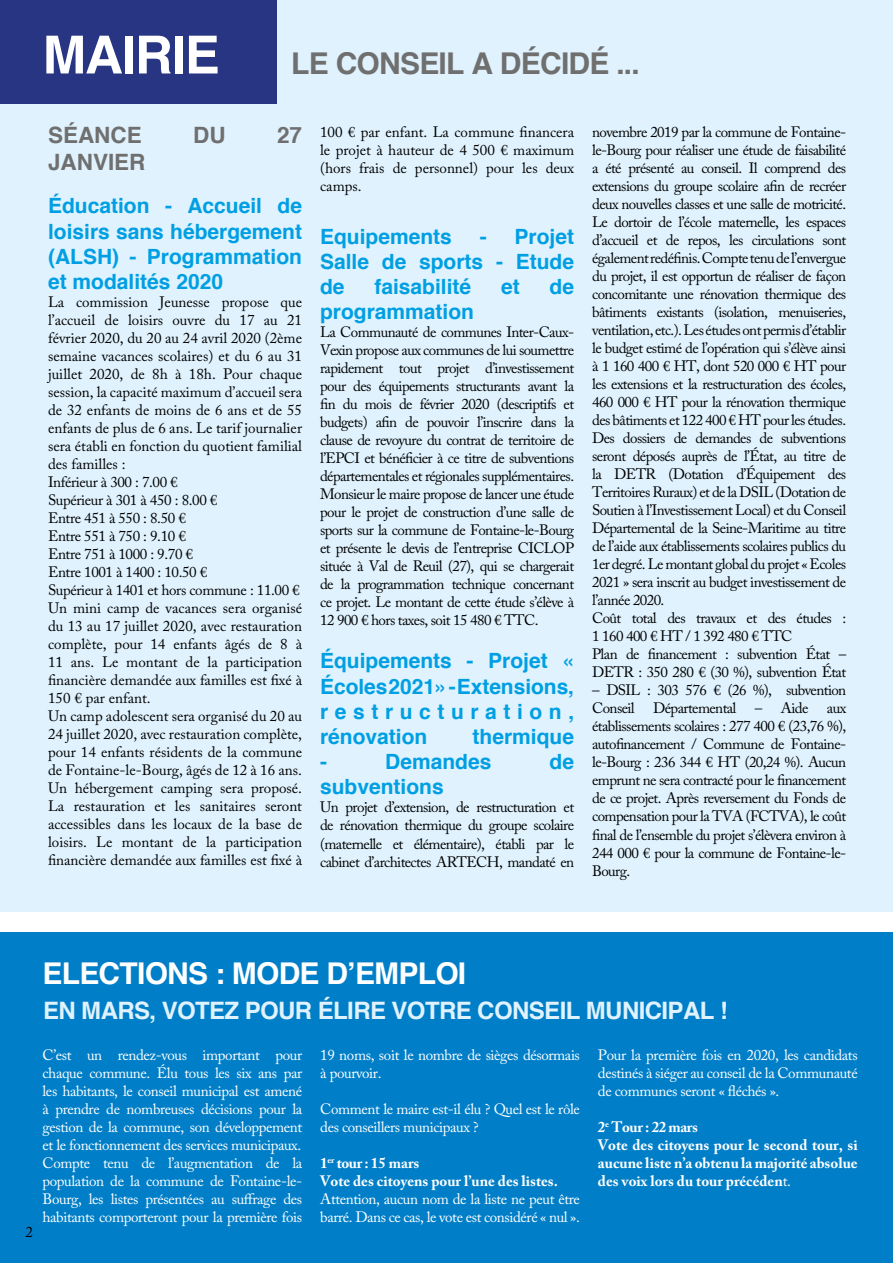
<style>
.page{position:relative;width:893px;height:1263px;background:#fff}
.page>*{position:absolute;margin:0;border:0;box-sizing:border-box;transform-origin:0 0}
.t1{font:700 52.5px "Helvetica";letter-spacing:-.025em;color:#fff}
.t2{font:700 30px "Helvetica";letter-spacing:-.025em;color:#fff}
.t3{font:700 30px "Helvetica";letter-spacing:-.025em;color:#706f6f}
.t4{font:700 24px "Helvetica";letter-spacing:-.025em;color:#dff2fd}
.t5{font:italic 100 24px "Helvetica Neue";letter-spacing:-.025em;color:#fff}
.t6{font:700 22.5px "Helvetica";color:#706f6f}
.t7{font:700 21px/25.2px "Helvetica";color:#009fe3;text-align:justify}
.t8{font:15px/18px "Adobe Caslon Pro";letter-spacing:-.04em;color:#000;text-align:justify}
.t9{font:15px/18px "Adobe Caslon Pro";color:#000}
.t10{font:15px/18px "Adobe Caslon Pro";letter-spacing:-.025em;color:#fff}
.t11{font:700 15px/18px "Adobe Caslon Pro";color:#fff}
.s1{font-weight:400}
</style>
<div class="page">
<div style="left:0;top:932px;width:893px;height:331px;background:#007fc8"></div>
<div style="left:0;top:0;width:893px;height:911px;background:#dff2fd"></div>
<div style="left:0;top:0;width:276px;height:103px;background:#283583"></div>
<h1 class="t1" style="left:43px;top:13px;width:179px">MAIRIE</h1>
<h3 class="t5" style="left:85px;top:38px;width:57px">Mairie</h3>
<h2 class="t3" style="left:291px;top:39px;width:350px">LE CONSEIL A DÉCIDÉ ...</h2>
<h3 class="t6" style="left:48px;top:117px;width:95px">SÉANCE</h3>
<h3 class="t6" style="left:193px;top:117px;width:34px">DU</h3>
<h3 class="t6" style="left:277px;top:117px;width:27px">27</h3>
<h3 class="t6" style="left:48px;top:144px;width:99px">JANVIER</h3>
<h3 class="t7" style="left:48px;top:194px;width:256px">Éducation - Accueil de loisirs sans hébergement (ALSH) - Programmation et modalités 2020</h3>
<p class="t9" style="left:48px;top:293px;width:256px">La commission Jeunesse propose que l’accueil de loisirs ouvre du 17 au 21 février 2020, du 20 au 24 avril 2020 (2ème semaine vacances scolaires) et du 6 au 31 juillet 2020, de 8h à 18h. Pour chaque session, la capacité maximum d’accueil sera de 32 enfants de moins de 6 ans et de 55 enfants de plus de 6 ans. Le tarif journalier sera établi en fonction du quotient familial des familles :<br>Inférieur à 300 : 7.00 €<br>Supérieur à 301 à 450 : 8.00 €<br>Entre 451 à 550 : 8.50 €<br>Entre 551 à 750 : 9.10 €<br>Entre 751 à 1000 : 9.70 €<br>Entre 1001 à 1400 : 10.50 €<br>Supérieur à 1401 et hors commune : 11.00 € Un mini camp de vacances sera organisé du 13 au 17 juillet 2020, avec restauration complète, pour 14 enfants âgés de 8 à 11 ans. Le montant de la participation financière demandée aux familles est fixé à 150 € par enfant.<br>Un camp adolescent sera organisé du 20 au 24 juillet 2020, avec restauration complète, pour 14 enfants résidents de la commune de Fontaine-le-Bourg, âgés de 12 à 16 ans.<br>Un hébergement camping sera proposé.<br>La restauration et les sanitaires seront accessibles dans les locaux de la base de loisirs. Le montant de la participation financière demandée aux familles est fixé à</p>
<p class="t8" style="left:320px;top:123px;width:256px">100 € par enfant. La commune financera le projet à hauteur de 4 500 € maximum (hors frais de personnel) pour les deux camps.</p>
<h3 class="t7" style="left:320px;top:224px;width:133px">Equipements</h3>
<h3 class="t7" style="left:320px;top:224px;width:256px;text-indent:160px">- Projet Salle de sports - Etude de</h3>
<h3 class="t7" style="left:374px;top:274px;width:98px">faisabilité</h3>
<h3 class="t7" style="left:501px;top:274px;width:20px">et</h3>
<h3 class="t7" style="left:550px;top:274px;width:26px">de</h3>
<h3 class="t7" style="left:320px;top:299px;width:156px">programmation</h3>
<p class="t8" style="left:320px;top:323px;width:256px">La Communauté de communes Inter-Caux-Vexin propose aux communes de lui soumettre rapidement tout projet d’investissement pour des équipements structurants avant la fin du mois de février 2020 (descriptifs et budgets) afin de pouvoir l’inscrire dans la clause de revoyure du contrat de territoire de l’EPCI et bénéficier à ce titre de subventions départementales et régionales supplémentaires.<br>Monsieur le maire propose de lancer une étude pour le projet de construction d’une salle de sports sur la commune de Fontaine-le-Bourg et présente le devis de l’entreprise CICLOP située à Val de Reuil (27), qui se chargerait de la programmation technique concernant ce projet. Le montant de cette étude s’élève à 12 900 € hors taxes, soit 15 480 € TTC.</p>
<h3 class="t7" style="left:320px;top:649px;width:256px">Équipements - Projet « Écoles 2021 » - Extensions, restructuration, rénovation</h3>
<h3 class="t7" style="left:473px;top:724px;width:103px">thermique</h3>
<h3 class="t7" style="left:320px;top:749px;width:8px">-</h3>
<h3 class="t7" style="left:385px;top:749px;width:108px">Demandes</h3>
<h3 class="t7" style="left:550px;top:749px;width:26px">de</h3>
<h3 class="t7" style="left:320px;top:775px;width:125px">subventions</h3>
<p class="t8" style="left:320px;top:798px;width:256px">Un projet d’extension, de restructuration et de rénovation thermique du groupe scolaire (maternelle et élémentaire), établi par le cabinet d’architectes ARTECH, mandaté en</p>
<p class="t8" style="left:592px;top:123px;width:256px;text-align:left">novembre 2019 par la commune de Fontaine&shy;le-Bourg pour réaliser une étude de faisabilité a été présenté au conseil. Il comprend des extensions du groupe scolaire afin de recréer deux nouvelles classes et une salle de motricité.<br>Le dortoir de l’école maternelle, les espaces d’accueil et de repos, les circulations sont également redéfinis. Compte tenu de l’envergue du projet, il est opportun de réaliser de façon concomitante une rénovation thermique des bâtiments existants (isolation, menuiseries, ventilation, etc.). Les études ont permis d’établir le budget estimé de l’opération qui s’élève ainsi à 1 160 400 € HT, dont 520 000 € HT pour les extensions et la restructuration des écoles, 460 000 € HT pour la rénovation thermique des bâtiments et 122 400 € HT pour les études.<br>Des dossiers de demandes de subventions seront déposés auprès de l’État, au titre de la DETR (Dotation d’Équipement des Territoires Ruraux) et de la DSIL (Dotation de Soutien à l’Investissement Local) et du Conseil Départemental de la Seine-Maritime au titre de l’aide aux établissements scolaires publics du 1er degré. Le montant global du projet « Ecoles 2021 » sera inscrit au budget investissement de l’année 2020.<br>Coût total des travaux et des études :<br>1 160 400 € HT / 1 392 480 € TTC<br>Plan de financement : subvention État – DETR : 350 280 € (30 %), subvention État</p>
<p class="t8" style="left:592px;top:681px;width:256px">– DSIL : 303 576 € (26 %), subvention Conseil Départemental – Aide aux établissements scolaires : 277 400 € (23,76 %), autofinancement / Commune de Fontaine&shy;le-Bourg : 236 344 € HT (20,24 %). Aucun emprunt ne sera contracté pour le financement de ce projet. Après reversement du Fonds de compensation pour la TVA (FCTVA), le coût final de l’ensemble du projet s’élèvera environ à 244 000 € pour la commune de Fontaine-le-Bourg.</p>
<h2 class="t2" style="left:43px;top:949px;width:425px">ELECTIONS : MODE D’EMPLOI</h2>
<h3 class="t4" style="left:43px;top:992px;width:686px">EN MARS, VOTEZ POUR ÉLIRE VOTRE CONSEIL MUNICIPAL !</h3>
<p class="t8" style="left:26px;top:1222px;width:9px">2</p>
<p class="t10" style="left:43px;top:1046px;width:261px;text-align:justify">C’est un rendez-vous important pour chaque commune. Élu tous les six ans par les habitants, le conseil municipal est amené à prendre de nombreuses décisions pour la gestion de la commune, son développement et le fonctionnement des services municipaux.<br>Compte tenu de l’augmentation de la population de la commune de Fontaine-le-Bourg, les listes présentées au suffrage des habitants comporteront pour la première fois</p>
<p class="t10" style="left:320px;top:1046px;width:261px">19 noms, soit le nombre de sièges désormais à pourvoir.</p>
<p class="t10" style="left:320px;top:1100px;width:261px">Comment le maire est-il élu ? Quel est le rôle des conseillers municipaux ?</p>
<p class="t11" style="left:320px;top:1154px;width:239px">1<sup>er</sup> tour : 15 mars<br>Vote des citoyens pour l’une des listes.</p>
<p class="t10" style="left:320px;top:1190px;width:261px">Attention, aucun nom de la liste ne peut être barré. Dans ce cas, le vote est considéré « nul ».</p>
<p class="t10" style="left:598px;top:1046px;width:261px;text-align:justify">Pour la première fois en 2020, les candidats destinés à siéger au conseil de la Communauté de communes seront « fléchés ».</p>
<p class="t11" style="left:598px;top:1118px;width:261px">2<sup>e</sup> Tour : 22 mars<br>Vote des citoyens pour le second tour, si aucune liste n’a obtenu la majorité absolue des voix lors du tour précéden<span class="s1">t.</span></p>
</div>
